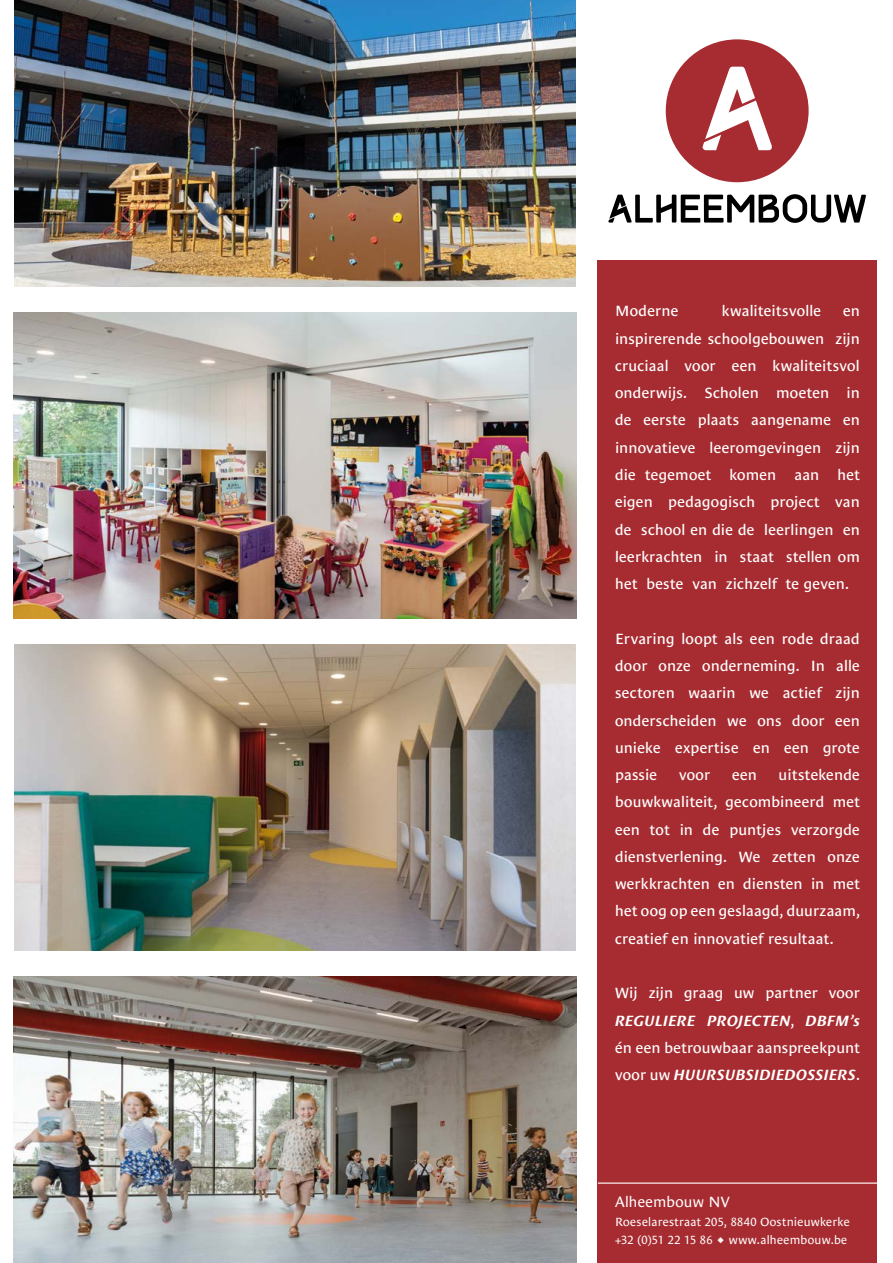
<style>
.page{position:relative;width:893px;height:1263px;background:#fff}
.page>*{position:absolute;margin:0;border:0;box-sizing:border-box;transform-origin:0 0}
.t1{font:15.15px/27.3px "Le Monde Sans Std";letter-spacing:.01em;color:#fff;text-align:justify}
.t2{font:15.15px "Le Monde Sans Std";letter-spacing:.015em;color:#fff}
.t3{font:12.15px/18.1px "Le Monde Sans Std";letter-spacing:.02em;color:#fff}
.s1{font-weight:700;font-style:italic}
.s2{font-family:"Minion Pro";font-size:15.15px}
</style>
<div class="page">
<div style="left:598px;top:260px;width:279px;height:1003px;background:#a72c31"></div>
<svg style="left:666px;top:39px;width:143px;height:143px"></svg>
<svg style="left:608px;top:194px;width:258px;height:29px"></svg>
<img style="left:14px;top:644px;width:562px;height:306px">
<img style="left:14px;top:313px;width:562px;height:306px">
<img style="left:14px;top:976px;width:562px;height:287px">
<img style="left:14px;top:0;width:562px;height:287px">
<hr style="left:598px;top:1182px;width:279px;height:2px;background:#fff">
<p class="t1" style="left:615px;top:297px;width:65px">Moderne</p>
<p class="t1" style="left:722px;top:297px;width:101px">kwaliteitsvolle</p>
<p class="t1" style="left:615px;top:297px;width:246px;text-indent:228px">en inspirerende schoolgebouwen zijn cruciaal voor een kwaliteitsvol onderwijs. Scholen moeten in de eerste plaats aangename en innovatieve leeromgevingen zijn die tegemoet komen aan het eigen pedagogisch project van de school en die de leerlingen en leerkrachten in staat stellen om het beste van zichzelf te geven.</p>
<p class="t1" style="left:615px;top:625px;width:246px">Ervaring loopt als een rode draad door onze onderneming. In alle sectoren waarin we actief zijn onderscheiden we ons door een unieke expertise en een grote passie</p>
<p class="t1" style="left:615px;top:761px;width:246px;text-indent:164px">uitstekende bouwkwaliteit, gecombineerd met een tot in de puntjes verzorgde dienstverlening. We zetten onze werkkrachten en diensten in met het oog op een geslaagd, duurzaam, creatief en innovatief resultaat.</p>
<p class="t1" style="left:679px;top:761px;width:33px">voor</p>
<p class="t1" style="left:732px;top:761px;width:26px">een</p>
<p class="t1" style="left:615px;top:979px;width:246px">Wij zijn graag uw partner voor <span class="s1">REGULIERE PROJECTEN</span>, <span class="s1">DBFM’s </span>én een betrouwbaar aanspreekpunt voor uw <span class="s1">HUURSUBSIDIEDOSSIERS</span>.</p>
<p class="t2" style="left:615px;top:1193px;width:116px">Alheembouw NV</p>
<p class="t3" style="left:615px;top:1212px;width:236px">Roeselarestraat 205, 8840 Oostnieuwkerke +32 (0)51 22 15 86 <span class="s2">◆</span> www.alheembouw.be</p>
</div>
